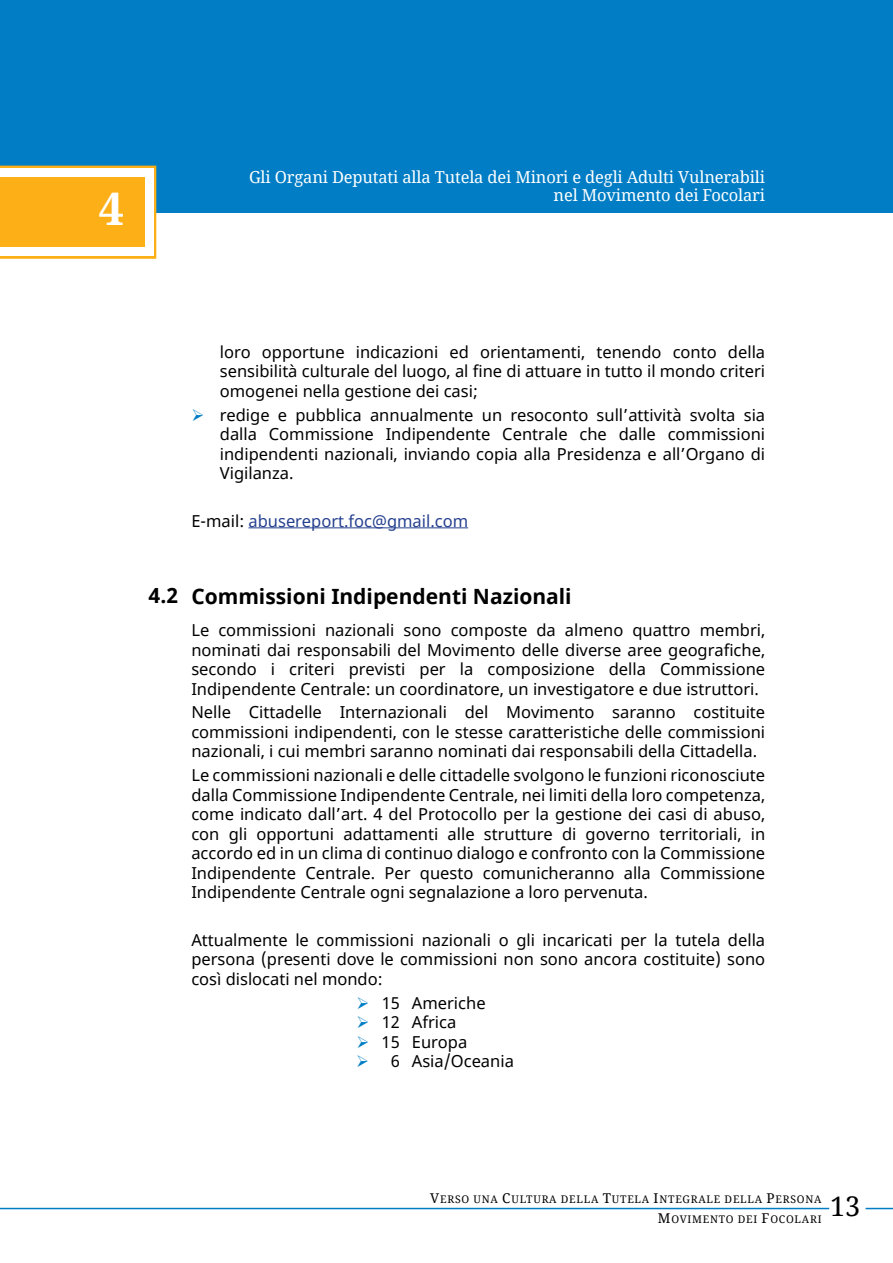
<style>
.page{position:relative;width:893px;height:1263px;background:#fff}
.page>*{position:absolute;margin:0;border:0;box-sizing:border-box;transform-origin:0 0}
.t1{font:700 45px "Noto Serif";color:#fff}
.t2{font:27px "Noto Serif";color:#000}
.t3{font:700 21px "Noto Sans";color:#000}
.t4{font:16.5px/19.5px "Noto Sans";color:#000;text-align:justify}
.t5{font:16.5px/18px "Noto Serif";letter-spacing:-.01em;color:#fff;text-align:right}
.t6{font:16.5px "Noto Sans";color:#25408f}
.t7{font:10.5px/19.5px "Noto Serif";letter-spacing:.07em;color:#000;text-align:right}
.s1{color:#007dc5}
.s2{color:#000}
.s3{font-size:13.5px}
</style>
<div class="page">
<hr style="left:0;top:1208px;width:829px;height:1px;background:#007dc5">
<svg style="left:866px;top:1208px;width:27px;height:1px"></svg>
<div style="left:0;top:0;width:893px;height:212px;background:#007dc5"></div>
<div style="left:0;top:166px;width:156px;height:93px;border:6px solid #fcaf17"></div>
<div style="left:0;top:169px;width:153px;height:87px;background:#fff"></div>
<div style="left:0;top:177px;width:144px;height:70px;background:#fcaf17"></div>
<hr style="left:248px;top:527px;width:220px;height:1px;background:#25408f">
<h1 class="t1" style="left:99px;top:177px;width:27px">4</h1>
<p class="t5" style="left:249px;top:168px;width:518px">Gli Organi Deputati alla Tutela dei Minori e degli Adulti Vulnerabili nel Movimento dei Focolari</p>
<p class="t4" style="left:220px;top:343px;width:547px">loro opportune indicazioni ed orientamenti, tenendo conto della sensibilità culturale del luogo, al fine di attuare in tutto il mondo criteri omogenei nella gestione dei casi;</p>
<p class="t4" style="left:220px;top:405px;width:547px;text-indent:-28px"><span class="s1">➢</span> redige e pubblica annualmente un resoconto sull’attività svolta sia dalla Commissione Indipendente Centrale che dalle commissioni indipendenti nazionali, inviando copia alla Presidenza e all’Organo di Vigilanza.</p>
<p class="t6" style="left:191px;top:509px;width:278px"><span class="s2">E-mail:</span> abusereport.foc@gmail.com</p>
<p class="t3" style="left:149px;top:580px;width:31px">4.2</p>
<p class="t3" style="left:191px;top:581px;width:382px">Commissioni Indipendenti Nazionali</p>
<p class="t4" style="left:191px;top:621px;width:575px">Le commissioni nazionali sono composte da almeno quattro membri, nominati dai responsabili del Movimento delle diverse aree geografiche, secondo i criteri previsti per la composizione della Commissione Indipendente Centrale: un coordinatore, un investigatore e due istruttori.</p>
<p class="t4" style="left:191px;top:703px;width:575px">Nelle Cittadelle Internazionali del Movimento saranno costituite commissioni indipendenti, con le stesse caratteristiche delle commissioni nazionali, i cui membri saranno nominati dai responsabili della Cittadella.</p>
<p class="t4" style="left:191px;top:766px;width:575px">Le commissioni nazionali e delle cittadelle svolgono le funzioni riconosciute dalla Commissione Indipendente Centrale, nei limiti della loro competenza, come indicato dall’art. 4 del Protocollo per la gestione dei casi di abuso, con gli opportuni adattamenti alle strutture di governo territoriali, in accordo ed in un clima di continuo dialogo e confronto con la Commissione Indipendente Centrale. Per questo comunicheranno alla Commissione Indipendente Centrale ogni segnalazione a loro pervenuta.</p>
<p class="t4" style="left:191px;top:930px;width:575px">Attualmente le commissioni nazionali o gli incaricati per la tutela della persona (presenti dove le commissioni non sono ancora costituite) sono così dislocati nel mondo:</p>
<p class="t4" style="left:356px;top:993px;width:131px"><span class="s1">➢</span> 15 Americhe</p>
<p class="t4" style="left:356px;top:1013px;width:101px"><span class="s1">➢</span> 12 Africa</p>
<p class="t4" style="left:356px;top:1032px;width:112px"><span class="s1">➢</span> 15 Europa</p>
<p class="t4" style="left:356px;top:1052px;width:159px"><span class="s1">➢</span> 6 Asia/Oceania</p>
<p class="t7" style="left:430px;top:1189px;width:393px"><span class="s3">V</span>ERSO UNA <span class="s3">C</span>ULTURA DELLA <span class="s3">T</span>UTELA <span class="s3">I</span>NTEGRALE DELLA <span class="s3">P</span>ERSONA<br><span class="s3">M</span>OVIMENTO DEI <span class="s3">F</span>OCOLARI</p>
<h2 class="t2" style="left:830px;top:1187px;width:32px">13</h2>
</div>
